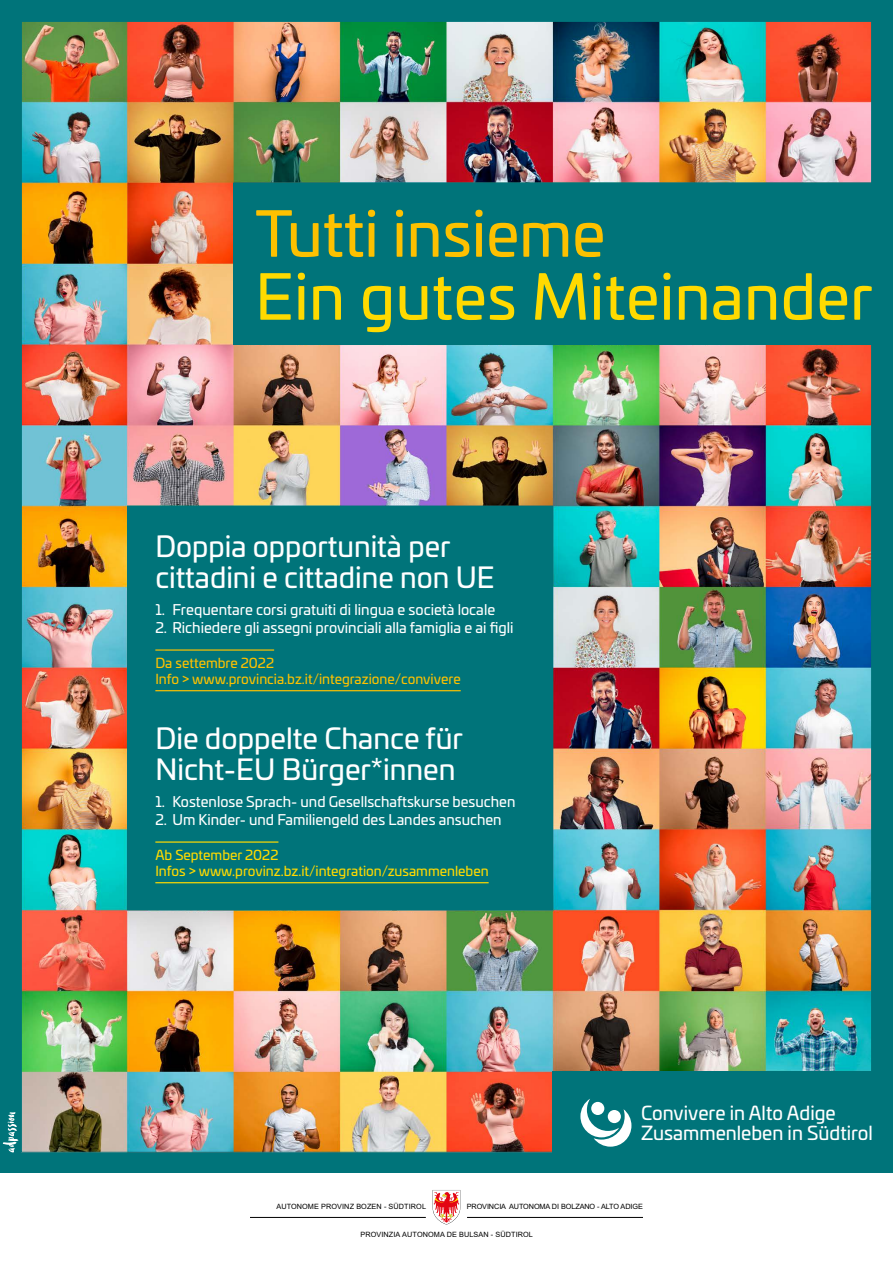
<style>
.page{position:relative;width:893px;height:1263px;background:#fff}
.page>*{position:absolute;margin:0;border:0;box-sizing:border-box;transform-origin:0 0}
.t1{font:61.5px "Univia Pro";letter-spacing:.01em;color:#ffda00}
.t2{font:61.5px "Univia Pro";color:#fdc100}
.t3{font:28.5px/31.5px "Univia Pro";color:#fff}
.t4{font:18.9px/20.2px "Univia Pro";color:#fff}
.t5{font:14.4px "Univia Pro";color:#fff}
.t6{font:13.5px/16.5px "Univia Pro";color:#ffda00}
.t7{font:13.5px/16.5px "Univia Pro";color:#fdc100}
.t8{font:7.35px "Arial";letter-spacing:.01em;color:#000}
.t9{font:7.35px "Arial";letter-spacing:-.01em;color:#000}
</style>
<div class="page">
<div style="left:0;top:0;width:893px;height:1174px;background:#00747a"></div>
<img style="left:23px;top:23px;width:847px;height:1127px">
<div style="left:234px;top:183px;width:659px;height:161px;background:#00747a"></div>
<div style="left:553px;top:1071px;width:340px;height:103px;background:#00747a"></div>
<svg style="left:580px;top:1099px;width:51px;height:48px"></svg>
<svg style="left:3px;top:1112px;width:15px;height:40px"></svg>
<div style="left:128px;top:506px;width:425px;height:404px;background:#00747a"></div>
<hr style="left:155px;top:649px;width:119px;height:2px;background:#fdc100">
<hr style="left:155px;top:690px;width:306px;height:1px;background:#fdc100">
<hr style="left:155px;top:841px;width:123px;height:2px;background:#ffda00">
<hr style="left:155px;top:882px;width:334px;height:1px;background:#ffda00">
<hr style="left:251px;top:1217px;width:175px;height:1px;background:#000">
<hr style="left:467px;top:1217px;width:175px;height:1px;background:#000">
<svg style="left:433px;top:1190px;width:27px;height:34px"></svg>
<h1 class="t2" style="left:255px;top:188px;width:351px">Tutti insieme</h1>
<h1 class="t1" style="left:255px;top:251px;width:619px">Ein gutes Miteinander</h1>
<h2 class="t3" style="left:155px;top:529px;width:341px">Doppia opportunità per cittadini e cittadine non UE</h2>
<p class="t5" style="left:155px;top:599px;width:341px">1. Frequentare corsi gratuiti di lingua e società locale</p>
<p class="t5" style="left:155px;top:617px;width:360px">2. Richiedere gli assegni provinciali alla famiglia e ai figli</p>
<p class="t7" style="left:155px;top:654px;width:307px">Da settembre 2022<br>Info &gt; www.provincia.bz.it/integrazione/convivere</p>
<h2 class="t3" style="left:155px;top:721px;width:309px">Die doppelte Chance für<br>Nicht-EU Bürger*innen</h2>
<p class="t5" style="left:155px;top:791px;width:362px">1. Kostenlose Sprach- und Gesellschaftskurse besuchen</p>
<p class="t5" style="left:155px;top:809px;width:348px">2. Um Kinder- und Familiengeld des Landes ansuchen</p>
<p class="t6" style="left:155px;top:846px;width:335px">Ab September 2022<br>Infos &gt; www.provinz.bz.it/integration/zusammenleben</p>
<h3 class="t4" style="left:641px;top:1102px;width:233px">Convivere in Alto Adige<br>Zusammenleben in Südtirol</h3>
<p class="t8" style="left:276px;top:1202px;width:151px">AUTONOME PROVINZ BOZEN - SÜDTIROL</p>
<p class="t9" style="left:467px;top:1202px;width:178px">PROVINCIA AUTONOMA DI BOLZANO - ALTO ADIGE</p>
<p class="t8" style="left:360px;top:1230px;width:174px">PROVINZIA AUTONOMA DE BULSAN - SÜDTIROL</p>
</div>
